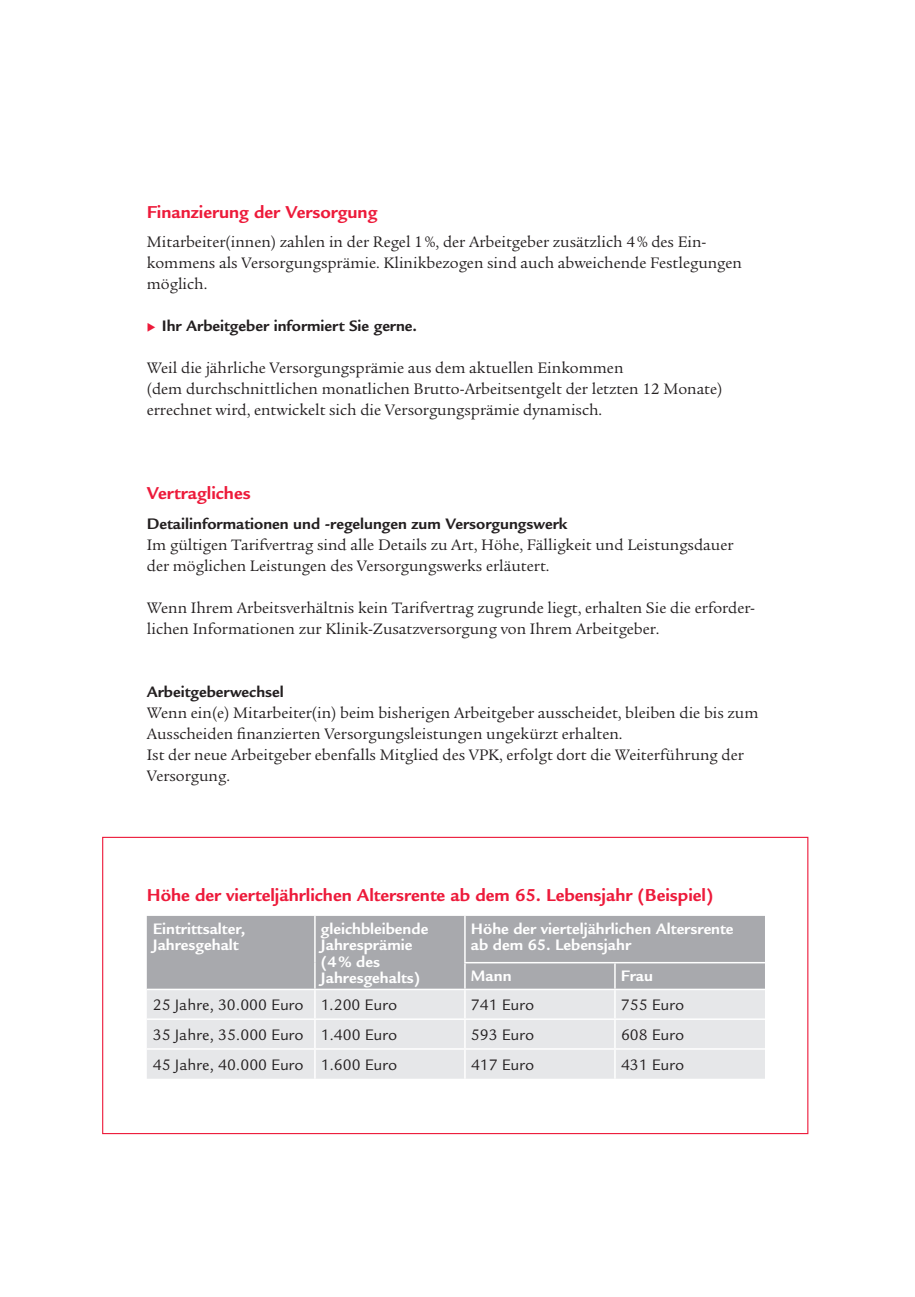
<style>
.page{position:relative;width:915px;height:1297px;background:#fff}
.page>*{position:absolute;margin:0;border:0;box-sizing:border-box;transform-origin:0 0}
.t1{font:700 18.75px "Legacy Sans LT";color:#ed1a3a}
.t2{font:16.5px/21px "Legacy Serif LT";color:#231f20}
.t3{font:700 16.5px/16.5px "Legacy Sans LT";color:#fff}
.t4{font:16.5px "Legacy Sans LT";color:#231f20}
.t5{font:700 16.5px "Legacy Sans LT";color:#231f20}
.s1{color:#ed1a3a}
</style>
<div class="page">
<svg style="left:147px;top:916px;width:617px;height:163px;background:#cbcccf"></svg>
<p class="t1" style="left:147px;top:201px;width:232px">Finanzierung der Versorgung</p>
<p class="t2" style="left:147px;top:232px;width:596px">Mitarbeiter(innen) zahlen in der Regel 1%, der Arbeitgeber zusätzlich 4% des Ein&shy;kommens als Versorgungsprämie. Klinikbezogen sind auch abweichende Festlegungen möglich.</p>
<p class="t5" style="left:147px;top:317px;width:272px"><span class="s1">◆</span> Ihr Arbeitgeber informiert Sie gerne.</p>
<p class="t2" style="left:147px;top:358px;width:577px">Weil die jährliche Versorgungsprämie aus dem aktuellen Einkommen<br>(dem durchschnittlichen monatlichen Brutto-Arbeitsentgelt der letzten 12 Monate) errechnet wird, entwickelt sich die Versorgungsprämie dynamisch.</p>
<p class="t1" style="left:147px;top:483px;width:105px">Vertragliches</p>
<p class="t5" style="left:147px;top:514px;width:422px">Detailinformationen und -regelungen zum Versorgungswerk</p>
<p class="t2" style="left:147px;top:534px;width:588px">Im gültigen Tarifvertrag sind alle Details zu Art, Höhe, Fälligkeit und Leistungsdauer der möglichen Leistungen des Versorgungswerks erläutert.</p>
<p class="t2" style="left:147px;top:597px;width:609px">Wenn Ihrem Arbeitsverhältnis kein Tarifvertrag zugrunde liegt, erhalten Sie die erforder&shy;lichen Informationen zur Klinik-Zusatzversorgung von Ihrem Arbeitgeber.</p>
<p class="t5" style="left:147px;top:682px;width:138px">Arbeitgeberwechsel</p>
<p class="t2" style="left:147px;top:702px;width:613px">Wenn ein(e) Mitarbeiter(in) beim bisherigen Arbeitgeber ausscheidet, bleiben die bis zum Ausscheiden finanzierten Versorgungsleistungen ungekürzt erhalten.<br>Ist der neue Arbeitgeber ebenfalls Mitglied des VPK, erfolgt dort die Weiterführung der Versorgung.</p>
<p class="t1" style="left:147px;top:885px;width:568px">Höhe der vierteljährlichen Altersrente ab dem 65. Lebensjahr (Beispiel)</p>
<p class="t3" style="left:153px;top:920px;width:94px">Eintrittsalter,<br>Jahresgehalt</p>
<p class="t3" style="left:321px;top:920px;width:109px">gleichbleibende<br>Jahresprämie (4% des<br>Jahresgehalts)</p>
<p class="t3" style="left:471px;top:920px;width:264px">Höhe der vierteljährlichen Altersrente ab dem 65. Lebensjahr</p>
<p class="t3" style="left:471px;top:967px;width:42px">Mann</p>
<p class="t3" style="left:620px;top:967px;width:34px">Frau</p>
<p class="t4" style="left:153px;top:996px;width:246px">25 Jahre, 30.000 Euro 1.200 Euro</p>
<p class="t4" style="left:471px;top:996px;width:65px">741 Euro</p>
<p class="t4" style="left:620px;top:996px;width:65px">755 Euro</p>
<p class="t4" style="left:153px;top:1025px;width:246px">35 Jahre, 35.000 Euro 1.400 Euro</p>
<p class="t4" style="left:471px;top:1025px;width:65px">593 Euro</p>
<p class="t4" style="left:620px;top:1025px;width:65px">608 Euro</p>
<p class="t4" style="left:153px;top:1055px;width:246px">45 Jahre, 40.000 Euro 1.600 Euro</p>
<p class="t4" style="left:471px;top:1055px;width:65px">417 Euro</p>
<p class="t4" style="left:620px;top:1055px;width:65px">431 Euro</p>
</div>
